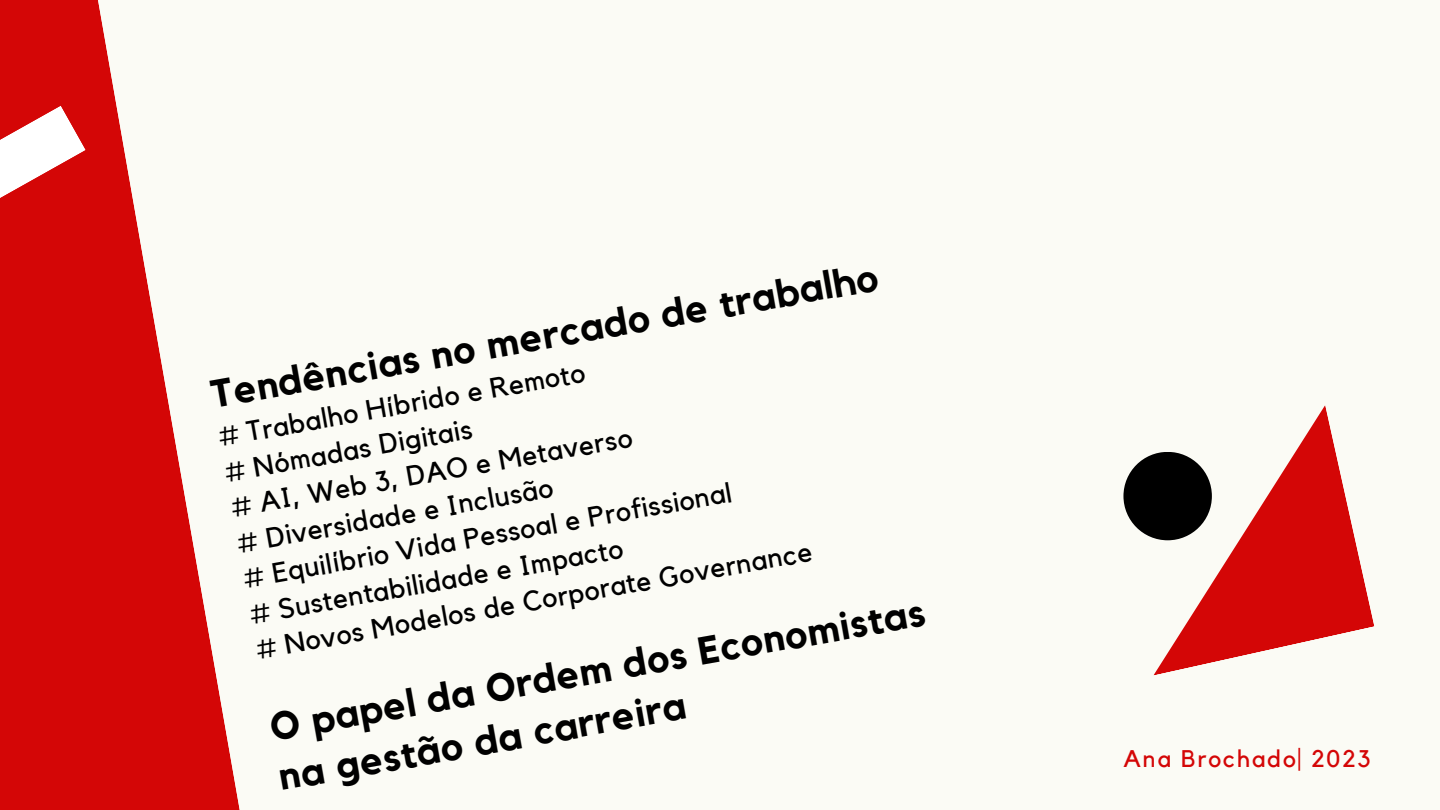
<style>
.page{position:relative;width:1440px;height:810px;background:#fbfbf5}
.page>*{position:absolute;margin:0;border:0;box-sizing:border-box;transform-origin:0 0}
.t1{font:700 39px "Kollektif";color:#000}
.t2{font:28px "Kollektif";color:#000}
.t3{font:24px "Kollektif";letter-spacing:.08em;color:#d40606}
</style>
<div class="page">
<svg style="left:0;top:0;width:240px;height:810px;fill:#d40606"></svg>
<svg style="left:0;top:106px;width:86px;height:140px"></svg>
<svg style="left:1153px;top:405px;width:221px;height:270px"></svg>
<div style="left:1123px;top:452px;width:89px;height:88px;background:#000;border-radius:50%"></div>
<p class="t1" style="left:208px;top:376px;width:678px;rotate:-10deg">Tendências no mercado de trabalho</p>
<p class="t2" style="left:216px;top:424px;width:373px;rotate:-10deg"># Trabalho Híbrido e Remoto</p>
<p class="t2" style="left:223px;top:459px;width:252px;rotate:-10deg"># Nómadas Digitais</p>
<p class="t2" style="left:229px;top:495px;width:408px;rotate:-10deg"># AI, Web 3, DAO e Metaverso</p>
<p class="t2" style="left:235px;top:530px;width:321px;rotate:-10deg"># Diversidade e Inclusão</p>
<p class="t2" style="left:242px;top:566px;width:497px;rotate:-10deg"># Equilíbrio Vida Pessoal e Profissional</p>
<p class="t2" style="left:248px;top:601px;width:380px;rotate:-10deg"># Sustentabilidade e Impacto</p>
<p class="t2" style="left:254px;top:636px;width:565px;rotate:-10deg"># Novos Modelos de Corporate Governance</p>
<p class="t1" style="left:267px;top:709px;width:666px;rotate:-10deg">O papel da Ordem dos Economistas</p>
<p class="t1" style="left:276px;top:759px;width:414px;rotate:-10deg">na gestão da carreira</p>
<p class="t3" style="left:1123px;top:748px;width:249px">Ana Brochado| 2023</p>
</div>
